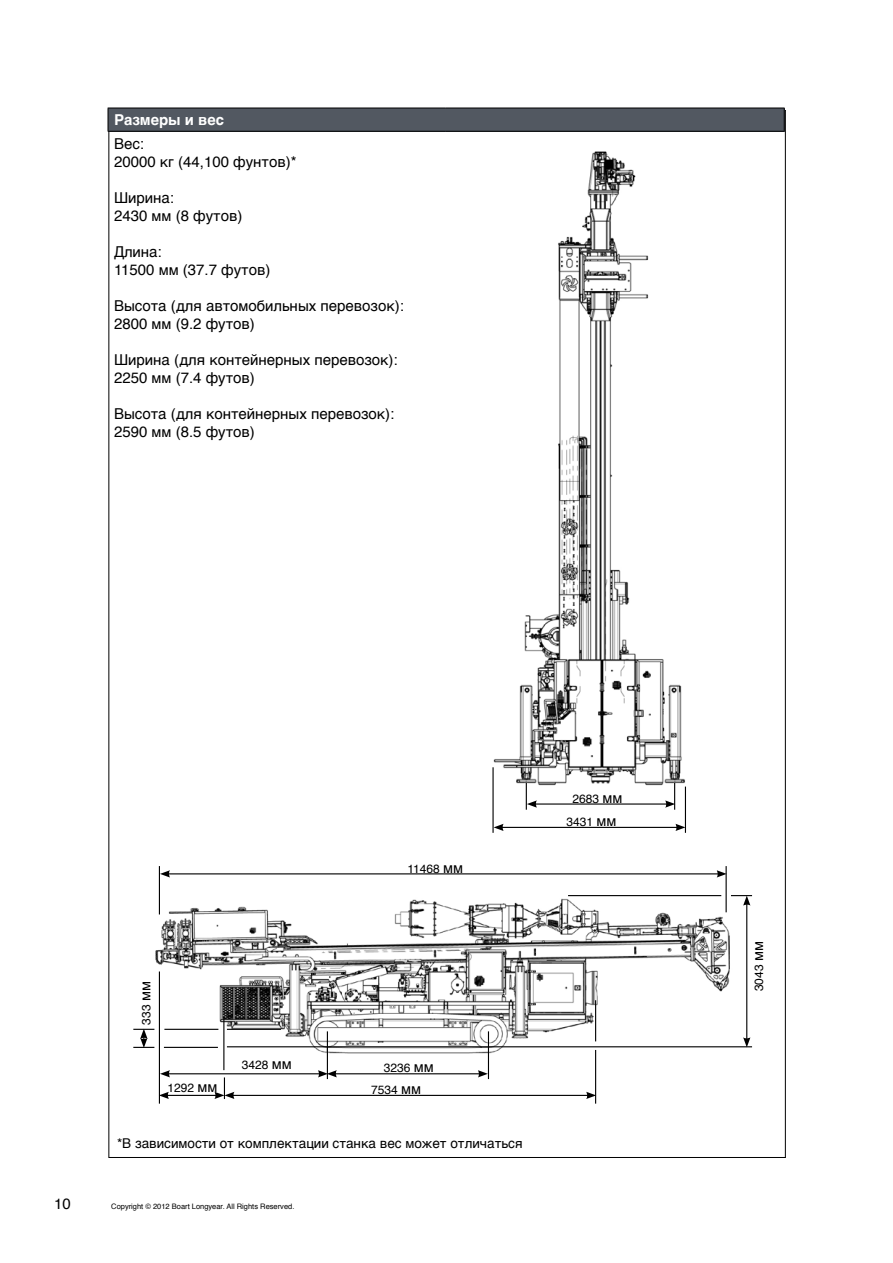
<style>
.page{position:relative;width:893px;height:1263px;background:#fff}
.page>*{position:absolute;margin:0;border:0;box-sizing:border-box;transform-origin:0 0}
.t1{font:15px/18px "Helvetica";color:#000}
.t2{font:700 15px "Helvetica";color:#fff}
.t3{font:13.5px "Helvetica";color:#000}
.t4{font:12px/23.2px "Helvetica";color:#000;text-align:center}
.t5{font:7.5px "Helvetica";color:#000}
.s1{font-size:15px}
</style>
<div class="page">
<div style="left:108px;top:108px;width:676px;height:23px;background:#525861"></div>
<hr style="left:108px;top:108px;width:338px;height:1px;background:#000">
<svg style="left:108px;top:108px;width:1px;height:23px"></svg>
<hr style="left:446px;top:108px;width:339px;height:1px;background:#000">
<svg style="left:784px;top:108px;width:1px;height:23px"></svg>
<hr style="left:108px;top:131px;width:338px;height:1px;background:#000">
<hr style="left:446px;top:131px;width:339px;height:1px;background:#000">
<img style="left:144px;top:890px;width:589px;height:164px">
<hr style="left:159px;top:866px;width:1px;height:48px;background:#000">
<hr style="left:726px;top:866px;width:1px;height:46px;background:#000">
<hr style="left:168px;top:873px;width:551px;height:1px;background:#000">
<svg style="left:160px;top:870px;width:10px;height:7px"></svg>
<svg style="left:717px;top:870px;width:10px;height:7px"></svg>
<hr style="left:227px;top:1046px;width:525px;height:1px;background:#000">
<hr style="left:746px;top:903px;width:1px;height:137px;background:#000">
<svg style="left:743px;top:1037px;width:7px;height:10px"></svg>
<svg style="left:731px;top:895px;width:21px;height:11px"></svg>
<hr style="left:568px;top:895px;width:153px;height:1px;background:#000">
<hr style="left:327px;top:1031px;width:1px;height:48px;background:#000">
<hr style="left:223px;top:1017px;width:1px;height:53px;background:#000">
<hr style="left:334px;top:1073px;width:146px;height:1px;background:#000">
<svg style="left:478px;top:1070px;width:10px;height:7px"></svg>
<hr style="left:168px;top:1073px;width:152px;height:1px;background:#000">
<svg style="left:318px;top:1070px;width:19px;height:7px"></svg>
<svg style="left:160px;top:1070px;width:10px;height:7px"></svg>
<hr style="left:488px;top:1031px;width:1px;height:48px;background:#000">
<hr style="left:159px;top:971px;width:1px;height:132px;background:#000">
<hr style="left:232px;top:1095px;width:356px;height:1px;background:#000">
<svg style="left:586px;top:1092px;width:9px;height:7px"></svg>
<hr style="left:595px;top:1050px;width:1px;height:53px;background:#000">
<hr style="left:595px;top:1000px;width:1px;height:41px;background:#000">
<hr style="left:166px;top:1095px;width:51px;height:1px;background:#000">
<svg style="left:214px;top:1077px;width:20px;height:22px"></svg>
<svg style="left:160px;top:1092px;width:9px;height:7px"></svg>
<svg style="left:133px;top:1029px;width:21px;height:19px"></svg>
<hr style="left:164px;top:1029px;width:54px;height:1px;background:#000">
<hr style="left:164px;top:1047px;width:54px;height:1px;background:#000">
<hr style="left:227px;top:1029px;width:54px;height:1px;background:#000">
<img style="left:493px;top:151px;width:192px;height:650px">
<hr style="left:492px;top:767px;width:2px;height:66px;background:#000">
<hr style="left:685px;top:786px;width:1px;height:47px;background:#000">
<hr style="left:501px;top:827px;width:177px;height:1px;background:#000">
<svg style="left:494px;top:824px;width:10px;height:7px"></svg>
<svg style="left:675px;top:824px;width:10px;height:7px"></svg>
<hr style="left:534px;top:803px;width:134px;height:2px;background:#000">
<svg style="left:526px;top:783px;width:11px;height:27px"></svg>
<svg style="left:665px;top:783px;width:10px;height:27px"></svg>
<p class="t2" style="left:114px;top:108px;width:112px">Размеры и вес</p>
<p class="t1" style="left:114px;top:135px;width:184px">Вес:<br>20000 кг (44,100 фунтов)*</p>
<p class="t1" style="left:114px;top:189px;width:130px">Ширина:<br>2430 мм (8 футов)</p>
<p class="t1" style="left:114px;top:243px;width:158px">Длина:<br>11500 мм (37.7 футов)</p>
<p class="t1" style="left:114px;top:297px;width:291px">Высота (для автомобильных перевозок):<br>2800 мм (9.2 футов)</p>
<p class="t1" style="left:114px;top:351px;width:285px">Ширина (для контейнерных перевозок):<br>2250 мм (7.4 футов)</p>
<p class="t1" style="left:114px;top:405px;width:282px">Высота (для контейнерных перевозок):<br>2590 мм (8.5 футов)</p>
<p class="t4" style="left:407px;top:857px;width:57px">11468 <span class="s1">мм</span></p>
<p class="t4" style="left:135px;top:1024px;width:45px;rotate:-90deg">333 <span class="s1">мм</span></p>
<p class="t4" style="left:242px;top:1053px;width:52px">3428 <span class="s1">мм</span></p>
<p class="t4" style="left:384px;top:1056px;width:52px">3236 <span class="s1">мм</span></p>
<p class="t4" style="left:167px;top:1076px;width:52px">1292 <span class="s1">мм</span></p>
<p class="t4" style="left:371px;top:1078px;width:52px">7534 <span class="s1">мм</span></p>
<p class="t3" style="left:117px;top:1132px;width:407px">*В зависимости от комплектации станка вес может отличаться</p>
<p class="t1" style="left:54px;top:1195px;width:18px">10</p>
<p class="t5" style="left:111px;top:1200px;width:185px">Copyright © 2012 Boart Longyear. All Rights Reserved.</p>
<p class="t4" style="left:566px;top:787px;width:58px">2683 <span class="s1">мм<br></span>3431 <span class="s1">мм</span></p>
<p class="t4" style="left:748px;top:991px;width:52px;rotate:-90deg">3043 <span class="s1">мм</span></p>
</div>
